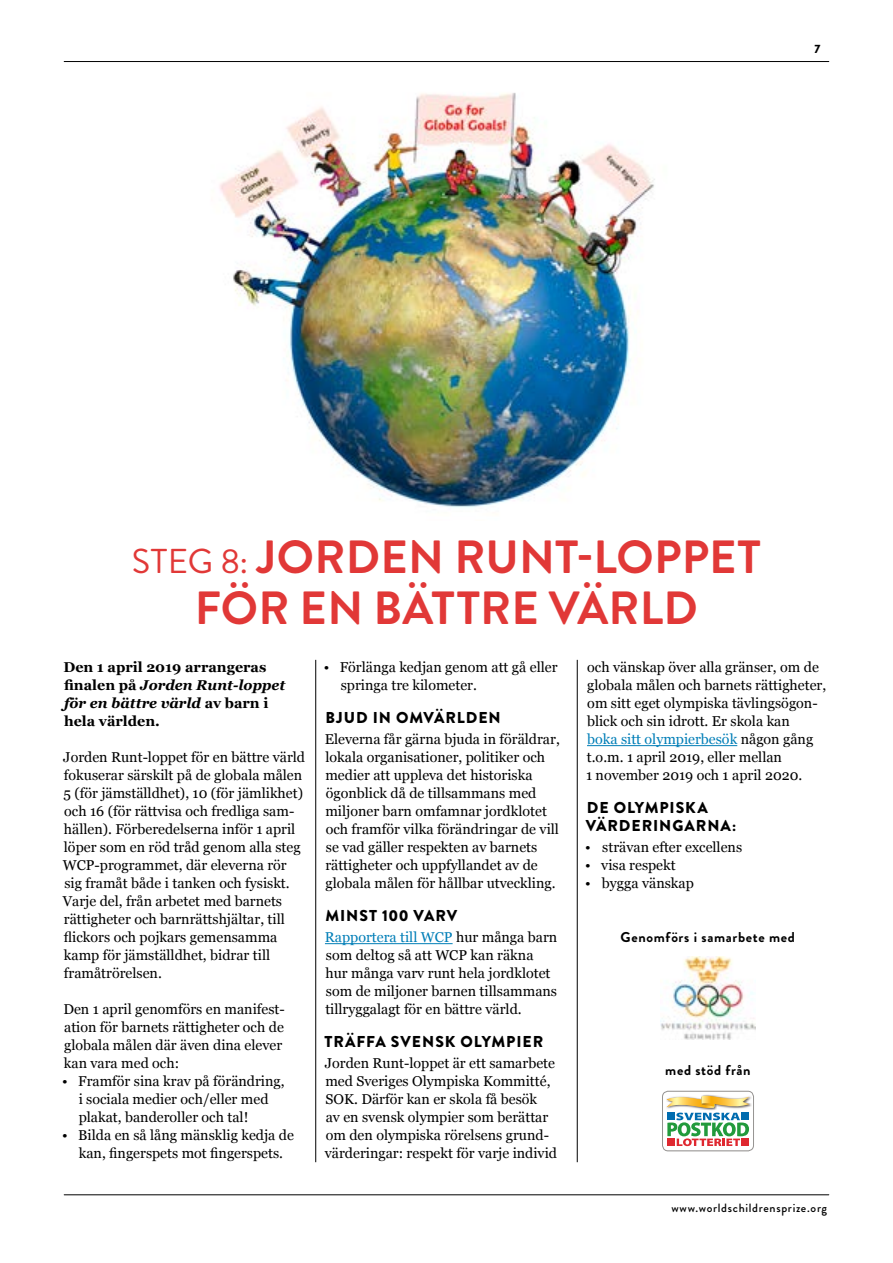
<style>
.page{position:relative;width:893px;height:1263px;background:#fff}
.page>*{position:absolute;margin:0;border:0;box-sizing:border-box;transform-origin:0 0}
.t1{font:700 46.5px/51px "Brandon Grotesque";letter-spacing:.005em;color:#e13837;text-align:center}
.t2{font:900 15.75px/18px "Brandon Grotesque";letter-spacing:.06em;color:#000}
.t3{font:14.25px/18px "Georgia";color:#000}
.t4{font:700 14.25px/18px "Georgia";color:#000}
.t5{font:700 14.25px "Brandon Grotesque";letter-spacing:.05em;color:#000}
.t6{font:500 12px "Brandon Grotesque";letter-spacing:.06em;color:#000}
.t7{font:900 12px "Brandon Grotesque";color:#000}
.s1{font-weight:400;font-size:34.5px}
.s2{font-style:italic}
.s3{color:#007eb7}
</style>
<div class="page">
<hr style="left:315px;top:660px;width:1px;height:502px;background:#000">
<hr style="left:577px;top:660px;width:1px;height:502px;background:#000">
<img style="left:219px;top:93px;width:436px;height:415px">
<svg style="left:662px;top:1091px;width:91px;height:60px"></svg>
<div style="left:662px;top:1091px;width:92px;height:60px;border:1px solid #969492;border-radius:6px"></div>
<img style="left:661px;top:957px;width:94px;height:82px">
<hr style="left:325px;top:943px;width:128px;height:1px;background:#007eb7">
<hr style="left:587px;top:745px;width:150px;height:1px;background:#007eb7">
<hr style="left:64px;top:61px;width:765px;height:1px;background:#000">
<hr style="left:64px;top:1194px;width:765px;height:1px;background:#000">
<p class="t7" style="left:814px;top:40px;width:7px">7</p>
<h1 class="t1" style="left:132px;top:532px;width:631px"><span class="s1">STEG 8:</span> JORDEN RUNT-LOPPET<br>FÖR EN BÄTTRE VÄRLD</h1>
<p class="t4" style="left:63px;top:657px;width:223px">Den 1 april 2019 arrangeras finalen på <span class="s2">Jorden Runt-loppet för en bättre värld</span> av barn i hela världen.</p>
<p class="t3" style="left:63px;top:747px;width:244px">Jorden Runt-loppet för en bättre värld fokuserar särskilt på de globala målen 5 (för jämställdhet), 10 (för jämlikhet) och 16 (för rättvisa och fredliga sam&shy;hällen). Förberedelserna inför 1 april löper som en röd tråd genom alla steg WCP-programmet, där eleverna rör sig framåt både i tanken och fysiskt.<br>Varje del, från arbetet med barnets rättigheter och barnrättshjältar, till flickors och pojkars gemensamma kamp för jämställdhet, bidrar till framåtrörelsen.</p>
<p class="t3" style="left:63px;top:999px;width:223px">Den 1 april genomförs en manifest&shy;ation för barnets rättigheter och de globala målen där även dina elever kan vara med och:</p>
<p class="t3" style="left:79px;top:1071px;width:207px;text-indent:-16px">• Framför sina krav på förändring, i sociala medier och/eller med plakat, banderoller och tal!</p>
<p class="t3" style="left:62px;top:1125px;width:233px;text-align:center">• Bilda en så lång mänsklig kedja de kan, fingerspets mot fingerspets.</p>
<p class="t3" style="left:341px;top:657px;width:218px;text-indent:-17px">• Förlänga kedjan genom att gå eller springa tre kilometer.</p>
<p class="t2" style="left:325px;top:708px;width:177px">BJUD IN OMVÄRLDEN</p>
<p class="t3" style="left:325px;top:729px;width:236px">Eleverna får gärna bjuda in föräldrar, lokala organisationer, politiker och medier att uppleva det historiska ögonblick då de tillsammans med miljoner barn omfamnar jordklotet och framför vilka förändringar de vill se vad gäller respekten av barnets rättigheter och uppfyllandet av de globala målen för hållbar utveckling.</p>
<p class="t2" style="left:325px;top:906px;width:133px">MINST 100 VARV</p>
<p class="t3" style="left:325px;top:927px;width:234px"><span class="s3">Rapportera till WCP</span> hur många barn som deltog så att WCP kan räkna hur många varv runt hela jordklotet som de miljoner barnen tillsammans tillryggalagt för en bättre värld.</p>
<p class="t2" style="left:325px;top:1032px;width:220px">TRÄFFA SVENSK OLYMPIER</p>
<p class="t3" style="left:325px;top:1053px;width:234px">Jorden Runt-loppet är ett samarbete med Sveriges Olympiska Kommitté, SOK. Därför kan er skola få besök<br>av en svensk olympier som berättar om den olympiska rörelsens grund&shy;värderingar: respekt för varje individ</p>
<p class="t3" style="left:586px;top:657px;width:242px">och vänskap över alla gränser, om de globala målen och barnets rättigheter, om sitt eget olympiska tävlings--ögon&shy;blick och sin idrott. Er skola kan<br><span class="s3">boka sitt olympierbesök</span> någon gång t.o.m. 1 april 2019, eller mellan<br>1 november 2019 och 1 april 2020.</p>
<p class="t2" style="left:586px;top:798px;width:152px">DE OLYMPISKA<br>VÄRDERINGARNA:</p>
<p class="t3" style="left:585px;top:837px;width:158px">• strävan efter excellens</p>
<p class="t3" style="left:585px;top:855px;width:92px">• visa respekt</p>
<p class="t3" style="left:585px;top:873px;width:110px">• bygga vänskap</p>
<p class="t5" style="left:620px;top:927px;width:176px">Genomförs i samarbete med</p>
<p class="t5" style="left:665px;top:1060px;width:87px">med stöd från</p>
<p class="t6" style="left:671px;top:1200px;width:157px">www.worldschildrensprize.org</p>
</div>
